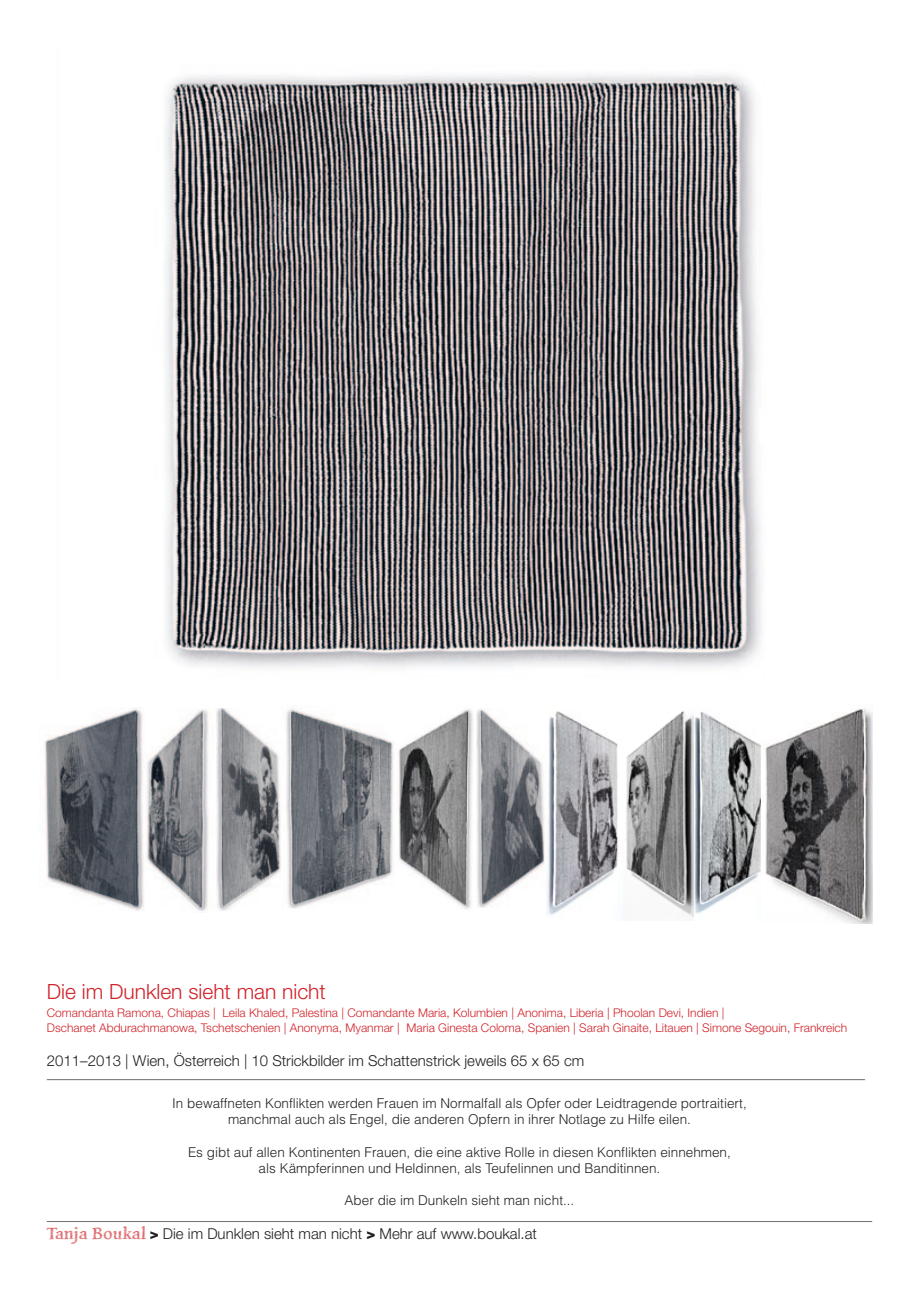
<style>
.page{position:relative;width:919px;height:1289px;background:#fff}
.page>*{position:absolute;margin:0;border:0;box-sizing:border-box;transform-origin:0 0}
.t1{font:300 21px "Helvetica Neue LT Std";color:#d1232a}
.t2{font:300 15px "Helvetica Neue LT Std";color:#231f20}
.t3{font:300 13.5px/16.2px "Helvetica LT Std";color:#231f20;text-align:center}
.t4{font:300 12px/14.4px "Helvetica Neue LT Std";color:#d1232a}
.s1{font-family:"Hachura";font-weight:400;font-size:18px;color:#d1232a}
.s2{font-weight:800}
</style>
<div class="page">
<img style="left:165px;top:74px;width:596px;height:594px">
<img style="left:44px;top:708px;width:100px;height:202px">
<img style="left:216px;top:708px;width:65px;height:202px">
<img style="left:146px;top:709px;width:63px;height:202px">
<img style="left:286px;top:708px;width:187px;height:201px">
<img style="left:476px;top:709px;width:69px;height:198px">
<img style="left:546px;top:711px;width:148px;height:206px">
<img style="left:694px;top:712px;width:67px;height:202px">
<img style="left:765px;top:708px;width:107px;height:215px">
<hr style="left:47px;top:1221px;width:825px;height:1px;background:#6c6d70">
<hr style="left:47px;top:1079px;width:818px;height:1px;background:#6c6d70">
<h1 class="t1" style="left:47px;top:978px;width:280px">Die im Dunklen sieht man nicht</h1>
<p class="t4" style="left:47px;top:1005px;width:802px">Comandanta Ramona, Chiapas | Leila Khaled, Palestina | Comandante Maria, Kolumbien | Anonima, Liberia | Phoolan Devi, Indien |<br>Dschanet Abdurachmanowa, Tschetschenien | Anonyma, Myanmar | Maria Ginesta Coloma, Spanien | Sarah Ginaite, Litauen | Simone Segouin, Frankreich</p>
<p class="t2" style="left:47px;top:1051px;width:539px">2011–2013 | Wien, Österreich | 10 Strickbilder im Schattenstrick jeweils 65 x 65 cm</p>
<p class="t3" style="left:172px;top:1094px;width:576px">In bewaffneten Konflikten werden Frauen im Normalfall als Opfer oder Leidtragende portraitiert, manchmal auch als Engel, die anderen Opfern in ihrer Notlage zu Hilfe eilen.</p>
<p class="t3" style="left:188px;top:1143px;width:544px">Es gibt auf allen Kontinenten Frauen, die eine aktive Rolle in diesen Konflikten einnehmen, als Kämpferinnen und Heldinnen, als Teufelinnen und Banditinnen.</p>
<p class="t3" style="left:344px;top:1192px;width:231px">Aber die im Dunkeln sieht man nicht...</p>
<p class="t2" style="left:47px;top:1224px;width:491px"><span class="s1">Tanja Boukal</span> <span class="s2">&gt;</span> Die im Dunklen sieht man nicht <span class="s2">&gt;</span> Mehr auf www.boukal.at</p>
</div>
